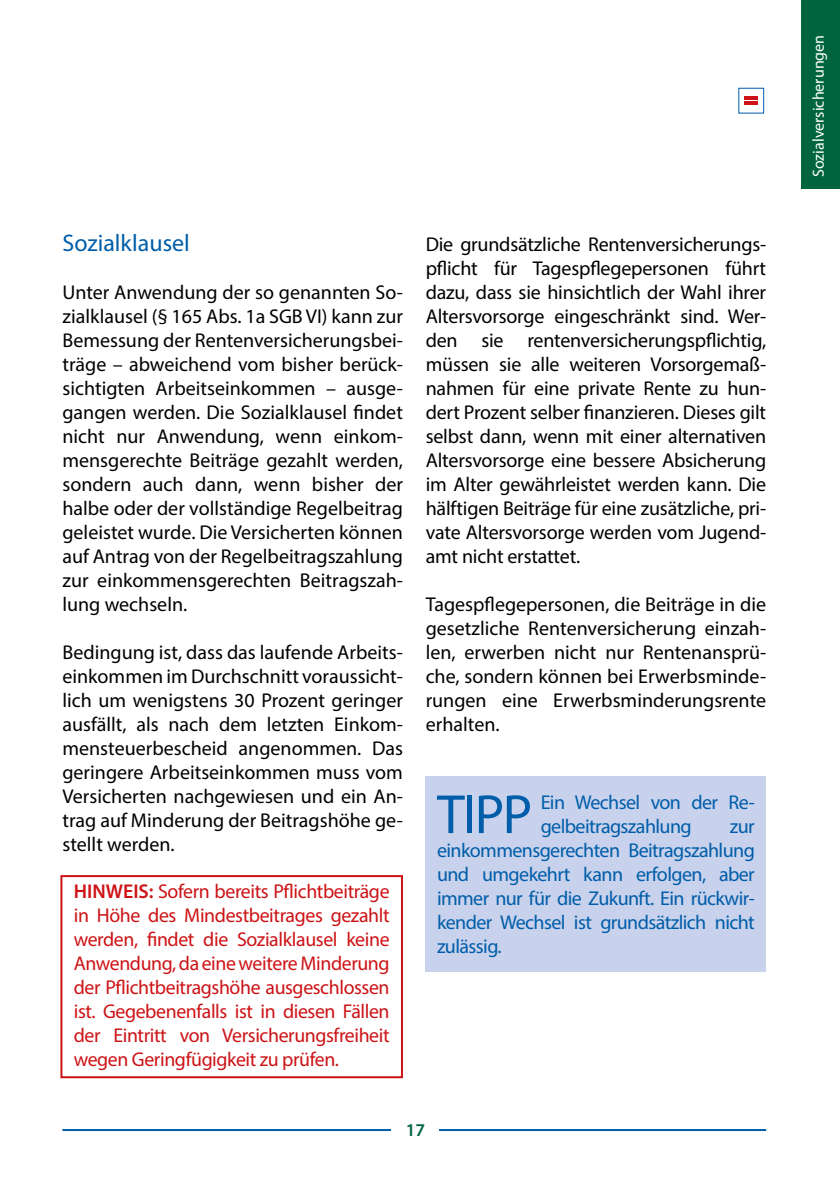
<style>
.page{position:relative;width:840px;height:1191px;background:#fff}
.page>*{position:absolute;margin:0;border:0;box-sizing:border-box;transform-origin:0 0}
.t1{font:55.6px "Myriad Pro";color:#005da9}
.t2{font:24px "Myriad Pro";color:#005da9}
.t3{font:20px/24px "Myriad Pro";color:#000;text-align:justify}
.t4{font:20px/24px "Myriad Pro";letter-spacing:-.02em;color:#cd1316;text-align:justify}
.t5{font:20px/24px "Myriad Pro";letter-spacing:-.03em;color:#005da9}
.t6{font:600 18px "Myriad Pro";color:#00653f}
.t7{font:16px "Myriad Pro";color:#fff}
.s1{font-weight:600}
</style>
<div class="page">
<hr style="left:62px;top:1129px;width:703px;height:2px;background:#005da9">
<div style="left:391px;top:1122px;width:48px;height:35px;background:#fff"></div>
<hr style="left:744px;top:96px;width:13px;height:4px;background:#cd1316">
<svg style="left:744px;top:102px;width:13px;height:3px"></svg>
<div style="left:801px;top:0;width:38px;height:189px;background:#00653f"></div>
<div style="left:425px;top:776px;width:340px;height:195px;background:#c8d2ec"></div>
<div style="left:60px;top:875px;width:343px;height:203px;border:2px solid #cd1316"></div>
<p class="t2" style="left:62px;top:228px;width:129px">Sozialklausel</p>
<p class="t3" style="left:62px;top:280px;width:342px">Unter Anwendung der so genannten So&shy;zialklausel (§ 165 Abs. 1a SGB VI) kann zur Bemessung der Rentenversicherungsbei&shy;träge – abweichend vom bisher berück&shy;sichtigten Arbeitseinkommen – ausge&shy;gangen werden. Die Sozialklausel findet nicht nur Anwendung, wenn einkom&shy;mensgerechte Beiträge gezahlt werden, sondern auch dann, wenn bisher der halbe oder der vollständige Regelbeitrag geleistet wurde. Die Versicherten können auf Antrag von der Regelbeitragszahlung zur einkommensgerechten Beitragszah&shy;lung wechseln.</p>
<p class="t3" style="left:62px;top:640px;width:342px">Bedingung ist, dass das laufende Arbeits&shy;einkommen im Durchschnitt voraussicht&shy;lich um wenigstens 30 Prozent geringer ausfällt, als nach dem letzten Einkom&shy;mensteuerbescheid angenommen. Das geringere Arbeitseinkommen muss vom Versicherten nachgewiesen und ein An&shy;trag auf Minderung der Beitragshöhe ge&shy;stellt werden.</p>
<p class="t4" style="left:74px;top:879px;width:317px"><span class="s1">HINWEIS:</span> Sofern bereits Pflichtbeiträge in Höhe des Mindestbeitrages gezahlt werden, findet die Sozialklausel keine Anwendung, da eine weitere Minderung der Pflichtbeitragshöhe ausgeschlossen ist. Gegebenenfalls ist in diesen Fällen der Eintritt von Versicherungsfreiheit wegen Geringfügigkeit zu prüfen.</p>
<p class="t3" style="left:425px;top:232px;width:342px">Die grundsätzliche Rentenversicherungs&shy;pflicht für Tagespflegepersonen führt dazu, dass sie hinsichtlich der Wahl ihrer Altersvorsorge eingeschränkt sind. Wer&shy;den sie rentenversicherungspflichtig, müssen sie alle weiteren Vorsorgemaß&shy;nahmen für eine private Rente zu hun&shy;dert Prozent selber finanzieren. Dieses gilt selbst dann, wenn mit einer alternativen Altersvorsorge eine bessere Absicherung im Alter gewährleistet werden kann. Die hälftigen Beiträge für eine zusätzliche, pri&shy;vate Altersvorsorge werden vom Jugend&shy;amt nicht erstattet.</p>
<p class="t3" style="left:425px;top:592px;width:342px">Tagespflegepersonen, die Beiträge in die gesetzliche Rentenversicherung einzah&shy;len, erwerben nicht nur Rentenansprü&shy;che, sondern können bei Erwerbsminde&shy;rungen eine Erwerbsminderungsrente erhalten.</p>
<h1 class="t1" style="left:437px;top:780px;width:97px">TIPP</h1>
<p class="t5" style="left:540px;top:790px;width:215px">Ein Wechsel von der Re&shy;gelbeitragszahlung</p>
<p class="t5" style="left:437px;top:814px;width:319px;text-align:justify;text-indent:293px">zur einkommensgerechten Beitragszahlung und umgekehrt kann erfolgen, aber immer nur für die Zukunft. Ein rückwir&shy;kender Wechsel ist grundsätzlich nicht zulässig.</p>
<p class="t6" style="left:405px;top:1118px;width:21px">17</p>
<p class="t7" style="left:808px;top:177px;width:144px;rotate:-90deg">Sozialversicherungen</p>
</div>
